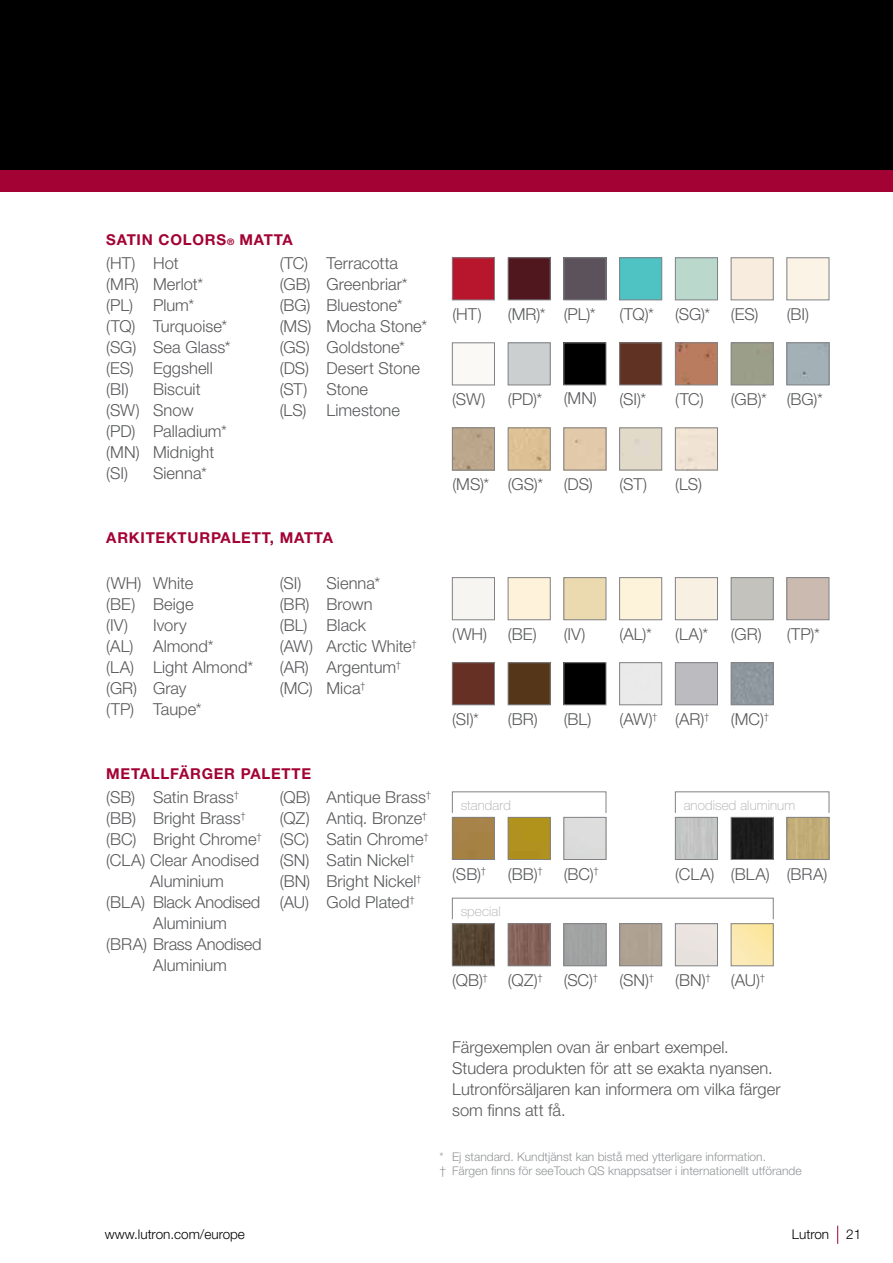
<style>
.page{position:relative;width:893px;height:1263px;background:#fff}
.page>*{position:absolute;margin:0;border:0;box-sizing:border-box;transform-origin:0 0}
.t1{font:300 16.5px/21px "Helvetica Neue LT Std";color:#58595b}
.t2{font:300 16.5px "Helvetica Neue LT Std";letter-spacing:-.02em;color:#58595b}
.t3{font:700 15px "Helvetica Neue LT Std";letter-spacing:.05em;color:#a30234}
.t4{font:100 13.5px "Helvetica Neue LT Std";letter-spacing:.01em;color:#a7a9ac}
.t5{font:300 13.5px "Helvetica Neue LT Std";color:#000}
.t6{font:300 12px/14.2px "Helvetica Neue LT Std";color:#939598}
.s1{font-size:9px}
</style>
<div class="page">
<div style="left:0;top:0;width:893px;height:170px;background:#000"></div>
<div style="left:0;top:170px;width:893px;height:21px;background:#a30234"></div>
<svg style="left:837px;top:1226px;width:1px;height:18px"></svg>
<div style="left:452px;top:258px;width:42px;height:42px;background:#b7162d"></div>
<div style="left:452px;top:258px;width:43px;height:42px;border:1px solid #808285"></div>
<div style="left:508px;top:258px;width:42px;height:42px;background:#51171e"></div>
<div style="left:508px;top:258px;width:42px;height:42px;border:1px solid #808285"></div>
<img style="left:566px;top:260px;width:38px;height:38px">
<div style="left:564px;top:258px;width:42px;height:42px;border:1px solid #808285"></div>
<img style="left:621px;top:260px;width:39px;height:38px">
<div style="left:619px;top:258px;width:43px;height:42px;border:1px solid #808285"></div>
<div style="left:675px;top:258px;width:42px;height:42px;background:#bad8cc"></div>
<div style="left:675px;top:258px;width:43px;height:42px;border:1px solid #808285"></div>
<div style="left:731px;top:258px;width:42px;height:42px;background:#f7ecde"></div>
<div style="left:731px;top:258px;width:42px;height:42px;border:1px solid #808285"></div>
<div style="left:787px;top:258px;width:42px;height:42px;background:#fbf3e6"></div>
<div style="left:452px;top:343px;width:42px;height:42px;background:#fbf9f6"></div>
<div style="left:452px;top:343px;width:43px;height:42px;border:1px solid #808285"></div>
<div style="left:508px;top:343px;width:42px;height:42px;border:1px solid #808285"></div>
<div style="left:564px;top:343px;width:42px;height:42px;background:#000"></div>
<div style="left:620px;top:343px;width:42px;height:42px;background:#603224"></div>
<div style="left:619px;top:343px;width:43px;height:42px;border:1px solid #808285"></div>
<img style="left:677px;top:345px;width:39px;height:38px">
<div style="left:675px;top:343px;width:43px;height:42px;border:1px solid #808285"></div>
<div style="left:731px;top:343px;width:42px;height:42px;border:1px solid #808285"></div>
<img style="left:789px;top:345px;width:38px;height:38px">
<div style="left:787px;top:343px;width:42px;height:42px;border:1px solid #808285"></div>
<img style="left:454px;top:430px;width:39px;height:38px">
<div style="left:452px;top:428px;width:43px;height:42px;border:1px solid #808285"></div>
<img style="left:510px;top:430px;width:38px;height:38px">
<div style="left:508px;top:428px;width:42px;height:42px;border:1px solid #808285"></div>
<img style="left:566px;top:430px;width:38px;height:38px">
<div style="left:564px;top:428px;width:42px;height:42px;border:1px solid #808285"></div>
<div style="left:619px;top:428px;width:43px;height:42px;border:1px solid #808285"></div>
<div style="left:675px;top:428px;width:43px;height:42px;border:1px solid #808285"></div>
<div style="left:454px;top:819px;width:39px;height:39px;background:#a58147"></div>
<div style="left:452px;top:817px;width:43px;height:43px;border:1px solid #808285"></div>
<img style="left:510px;top:819px;width:38px;height:39px">
<div style="left:508px;top:817px;width:42px;height:43px;border:1px solid #808285"></div>
<div style="left:564px;top:817px;width:42px;height:43px;border:1px solid #808285"></div>
<div style="left:677px;top:819px;width:39px;height:39px;background:#c3c4c4"></div>
<div style="left:675px;top:817px;width:43px;height:43px;border:1px solid #808285"></div>
<img style="left:733px;top:819px;width:38px;height:39px">
<div style="left:731px;top:817px;width:42px;height:43px;border:1px solid #808285"></div>
<img style="left:789px;top:819px;width:38px;height:39px">
<div style="left:787px;top:817px;width:42px;height:43px;border:1px solid #808285"></div>
<img style="left:454px;top:925px;width:39px;height:39px">
<div style="left:452px;top:923px;width:43px;height:43px;border:1px solid #808285"></div>
<img style="left:510px;top:925px;width:38px;height:39px">
<div style="left:508px;top:923px;width:42px;height:43px;border:1px solid #808285"></div>
<div style="left:564px;top:923px;width:42px;height:43px;border:1px solid #808285"></div>
<div style="left:619px;top:923px;width:43px;height:43px;border:1px solid #808285"></div>
<div style="left:675px;top:923px;width:43px;height:43px;border:1px solid #808285"></div>
<div style="left:731px;top:923px;width:42px;height:43px;border:1px solid #808285"></div>
<div style="left:452px;top:898px;width:321px;height:21px;border:1px solid #808285"></div>
<div style="left:452px;top:577px;width:43px;height:43px;border:1px solid #808285"></div>
<div style="left:508px;top:578px;width:42px;height:42px;background:#fff2db"></div>
<div style="left:508px;top:577px;width:42px;height:43px;border:1px solid #808285"></div>
<div style="left:564px;top:578px;width:42px;height:42px;background:#ebd9af"></div>
<div style="left:564px;top:577px;width:42px;height:43px;border:1px solid #808285"></div>
<div style="left:620px;top:578px;width:42px;height:42px;background:#fcf3da"></div>
<div style="left:619px;top:577px;width:43px;height:43px;border:1px solid #808285"></div>
<div style="left:675px;top:578px;width:42px;height:42px;background:#f8f0e2"></div>
<div style="left:675px;top:577px;width:43px;height:43px;border:1px solid #808285"></div>
<div style="left:731px;top:578px;width:42px;height:42px;background:#c4c2bc"></div>
<div style="left:731px;top:577px;width:42px;height:43px;border:1px solid #808285"></div>
<div style="left:787px;top:578px;width:42px;height:42px;background:#cabaaf"></div>
<div style="left:787px;top:577px;width:42px;height:43px;border:1px solid #808285"></div>
<div style="left:508px;top:663px;width:42px;height:42px;background:#563618"></div>
<div style="left:508px;top:662px;width:42px;height:43px;border:1px solid #808285"></div>
<div style="left:564px;top:663px;width:42px;height:42px;background:#000"></div>
<div style="left:564px;top:662px;width:42px;height:43px;border:1px solid #808285"></div>
<div style="left:452px;top:663px;width:42px;height:42px;background:#663025"></div>
<div style="left:452px;top:662px;width:43px;height:43px;border:1px solid #808285"></div>
<div style="left:619px;top:662px;width:43px;height:43px;border:1px solid #808285"></div>
<div style="left:675px;top:662px;width:43px;height:43px;border:1px solid #808285"></div>
<img style="left:733px;top:664px;width:38px;height:39px">
<div style="left:731px;top:662px;width:42px;height:43px;border:1px solid #808285"></div>
<p class="t3" style="left:106px;top:234px;width:188px">SATIN COLORS<span class="s1">®</span> MATTA</p>
<p class="t1" style="left:106px;top:255px;width:126px">(HT) Hot<br>(MR) Merlot* (PL) Plum*<br>(TQ) Turquoise* (SG) Sea Glass* (ES) Eggshell (BI)</p>
<p class="t1" style="left:106px;top:381px;width:122px;text-indent:47px">Biscuit (SW) Snow<br>(PD) Palladium* (MN) Midnight (SI)</p>
<p class="t1" style="left:153px;top:465px;width:55px">Sienna*</p>
<p class="t1" style="left:280px;top:255px;width:149px">(TC) Terracotta (GB) Greenbriar* (BG) Bluestone* (MS) Mocha Stone* (GS) Goldstone* (DS) Desert Stone (ST) Stone<br>(LS) Limestone</p>
<p class="t3" style="left:106px;top:532px;width:228px">ARKITEKTURPALETT, MATTA</p>
<p class="t1" style="left:106px;top:575px;width:89px;text-align:justify">(WH) White (BE) Beige (IV)</p>
<p class="t1" style="left:106px;top:617px;width:148px;text-indent:47px">Ivory<br>(AL) Almond*<br>(LA) Light Almond* (GR) Gray<br>(TP) Taupe*</p>
<p class="t1" style="left:280px;top:575px;width:139px;text-indent:47px">Sienna*<br>(BR) Brown<br>(BL) Black<br>(AW) Arctic White<sup>† </sup>(AR) Argentum<sup>† </sup>(MC) Mica<sup>†</sup></p>
<p class="t1" style="left:280px;top:575px;width:23px">(SI)</p>
<p class="t3" style="left:106px;top:768px;width:206px">METALLFÄRGER PALETTE</p>
<p class="t1" style="left:106px;top:789px;width:134px">(SB) Satin Brass<sup>†</sup></p>
<p class="t1" style="left:106px;top:810px;width:141px">(BB) Bright Brass<sup>†</sup></p>
<p class="t1" style="left:106px;top:831px;width:157px">(BC) Bright Chrome<sup>†</sup></p>
<p class="t1" style="left:106px;top:852px;width:154px">(CLA) Clear Anodised</p>
<p class="t1" style="left:150px;top:873px;width:75px">Aluminium</p>
<p class="t2" style="left:106px;top:897px;width:155px">(BLA) Black Anodised</p>
<p class="t1" style="left:153px;top:915px;width:75px">Aluminium</p>
<p class="t2" style="left:106px;top:939px;width:157px">(BRA) Brass Anodised</p>
<p class="t1" style="left:153px;top:957px;width:75px">Aluminium</p>
<p class="t1" style="left:280px;top:789px;width:153px">(QB) Antique Brass<sup>† </sup>(QZ) Antiq. Bronze<sup>† </sup>(SC) Satin Chrome<sup>† </sup>(SN) Satin Nickel<sup>† </sup>(BN) Bright Nickel<sup>† </sup>(AU) Gold Plated<sup>†</sup></p>
<p class="t1" style="left:452px;top:306px;width:145px">(HT) (MR)* (PL)*</p>
<p class="t1" style="left:619px;top:306px;width:36px">(TQ)*</p>
<p class="t1" style="left:675px;top:306px;width:85px">(SG)* (ES)</p>
<p class="t1" style="left:787px;top:306px;width:24px">(BI)</p>
<p class="t1" style="left:452px;top:391px;width:92px">(SW) (PD)*</p>
<p class="t1" style="left:564px;top:391px;width:84px">(MN) (SI)*</p>
<p class="t1" style="left:675px;top:391px;width:149px">(TC) (GB)* (BG)*</p>
<p class="t1" style="left:452px;top:476px;width:142px">(MS)* (GS)* (DS)</p>
<p class="t1" style="left:619px;top:476px;width:84px">(ST) (LS)</p>
<p class="t1" style="left:452px;top:626px;width:86px">(WH) (BE)</p>
<p class="t1" style="left:564px;top:626px;width:90px">(IV) (AL)*</p>
<p class="t1" style="left:675px;top:626px;width:35px">(LA)*</p>
<p class="t1" style="left:731px;top:626px;width:90px">(GR) (TP)*</p>
<p class="t1" style="left:452px;top:711px;width:28px">(SI)*</p>
<p class="t1" style="left:508px;top:711px;width:85px">(BR) (BL)</p>
<p class="t1" style="left:619px;top:711px;width:92px">(AW)<sup>†</sup> (AR)<sup>†</sup></p>
<p class="t1" style="left:731px;top:711px;width:40px">(MC)<sup>†</sup></p>
<p class="t4" style="left:461px;top:797px;width:52px">standard</p>
<p class="t4" style="left:684px;top:797px;width:113px">anodised aluminum</p>
<p class="t1" style="left:452px;top:866px;width:35px">(SB)<sup>†</sup></p>
<p class="t1" style="left:508px;top:866px;width:36px">(BB)<sup>†</sup></p>
<p class="t1" style="left:564px;top:866px;width:37px">(BC)<sup>†</sup></p>
<p class="t1" style="left:675px;top:866px;width:154px">(CLA) (BLA) (BRA)</p>
<p class="t4" style="left:461px;top:903px;width:42px">special</p>
<p class="t1" style="left:452px;top:972px;width:92px">(QB)<sup>†</sup> (QZ)<sup>†</sup></p>
<p class="t1" style="left:564px;top:972px;width:36px">(SC)<sup>†</sup></p>
<p class="t1" style="left:619px;top:972px;width:36px">(SN)<sup>†</sup></p>
<p class="t1" style="left:675px;top:972px;width:92px">(BN)<sup>†</sup> (AU)<sup>†</sup></p>
<p class="t1" style="left:452px;top:1038px;width:330px">Färgexemplen ovan är enbart exempel.<br>Studera produkten för att se exakta nyansen.<br>Lutronförsäljaren kan informera om vilka färger som finns att få.</p>
<p class="t6" style="left:439px;top:1151px;width:364px">* Ej standard. Kundtjänst kan bistå med ytterligare information.<br>† Färgen finns för seeTouch QS knappsatser i internationellt utförande</p>
<p class="t5" style="left:105px;top:1229px;width:142px">www.lutron.com/europe</p>
<p class="t5" style="left:792px;top:1229px;width:39px">Lutron</p>
<p class="t5" style="left:846px;top:1229px;width:17px">21</p>
</div>
